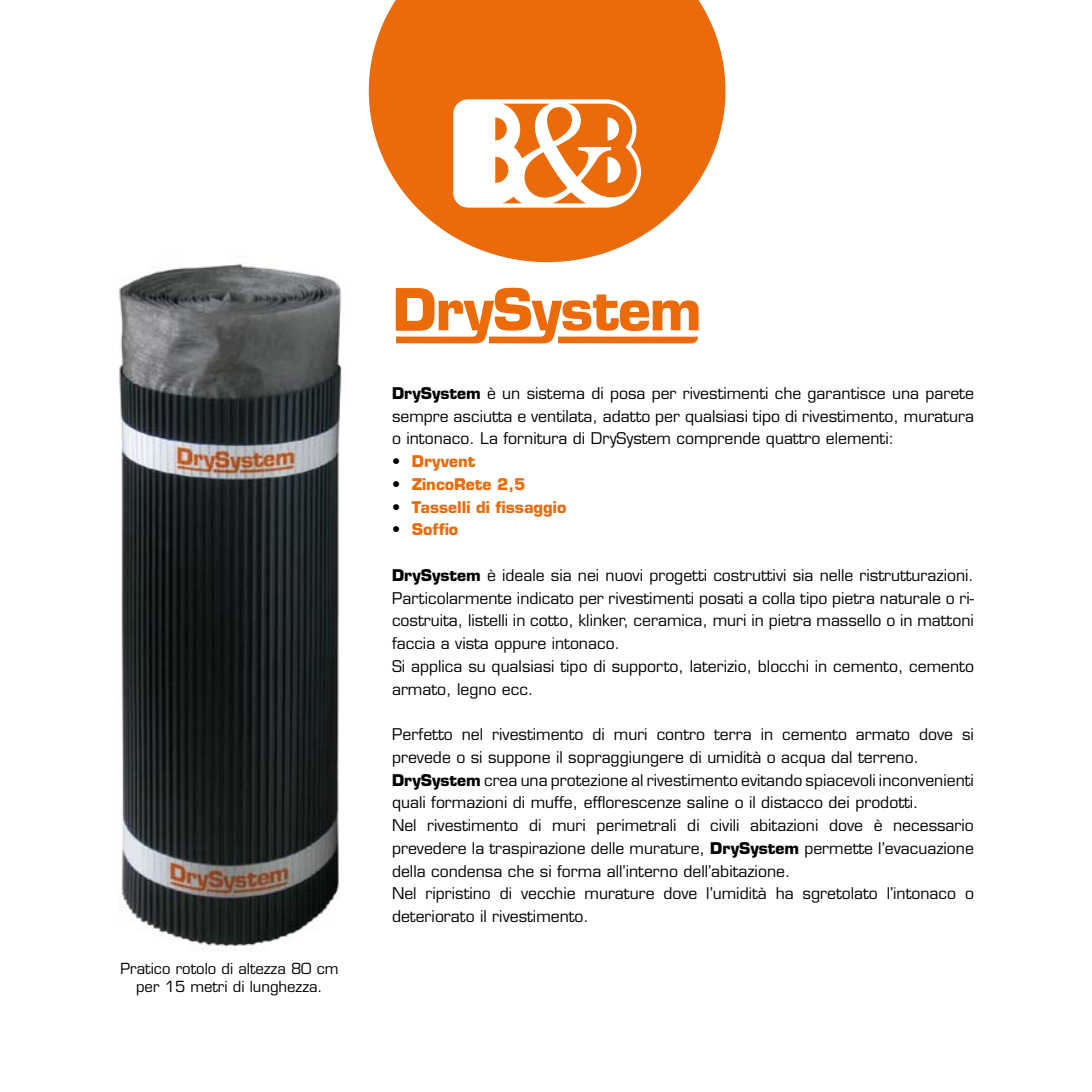
<style>
.page{position:relative;width:1092px;height:1092px;background:#fff}
.page>*{position:absolute;margin:0;border:0;box-sizing:border-box;transform-origin:0 0}
.t1{font:15.75px/22.8px "Eurostile";color:#000}
.t2{font:700 15.75px "Eurostile";color:#eb6a0a}
.t3{font:14.88px/17.5px "Eurostile";color:#000;text-align:center}
.s1{font-weight:700}
.s2{font-weight:400;color:#000}
</style>
<div class="page">
<svg style="left:369px;top:0;width:356px;height:262px;fill:#eb6a0a"></svg>
<img style="left:119px;top:263px;width:223px;height:686px">
<svg style="left:396px;top:288px;width:302px;height:55px"></svg>
<svg style="left:453px;top:99px;width:188px;height:109px"></svg>
<p class="t3" style="left:120px;top:959px;width:219px">Pratico rotolo di altezza 80 cm per 15 metri di lunghezza.</p>
<p class="t1" style="left:392px;top:382px;width:583px;text-align:justify"><span class="s1">DrySystem</span> è un sistema di posa per rivestimenti che garantisce una parete sempre asciutta e ventilata, adatto per qualsiasi tipo di rivestimento, muratura o intonaco. La fornitura di DrySystem comprende quattro elementi:</p>
<p class="t2" style="left:392px;top:451px;width:85px"><span class="s2">•</span> Dryvent</p>
<p class="t2" style="left:392px;top:474px;width:135px"><span class="s2">•</span> ZincoRete 2,5</p>
<p class="t2" style="left:392px;top:497px;width:176px"><span class="s2">•</span> Tasselli di fissaggio</p>
<p class="t2" style="left:392px;top:519px;width:68px"><span class="s2">•</span> Soffio</p>
<p class="t1" style="left:392px;top:563px;width:583px"><span class="s1">DrySystem</span> è ideale sia nei nuovi progetti costruttivi sia nelle ristrutturazioni.<br>Particolarmente indicato per rivestimenti posati a colla tipo pietra naturale o ri&shy;costruita, listelli in cotto, klinker, ceramica, muri in pietra massello o in mattoni faccia a vista oppure intonaco.<br>Si applica su qualsiasi tipo di supporto, laterizio, blocchi in cemento, cemento armato, legno ecc.</p>
<p class="t1" style="left:392px;top:723px;width:583px">Perfetto nel rivestimento di muri contro terra in cemento armato dove si prevede o si suppone il sopraggiungere di umidità o acqua dal terreno.<br><span class="s1">DrySystem</span> crea una protezione al rivestimento evitando spiacevoli inconvenienti quali formazioni di muffe, efflorescenze saline o il distacco dei prodotti.<br>Nel rivestimento di muri perimetrali di civili abitazioni dove è necessario prevedere la traspirazione delle murature, <span class="s1">DrySystem</span> permette l’evacuazione della condensa che si forma all’interno dell’abitazione.<br>Nel ripristino di vecchie murature dove l’umidità ha sgretolato l’intonaco o deteriorato il rivestimento.</p>
</div>
